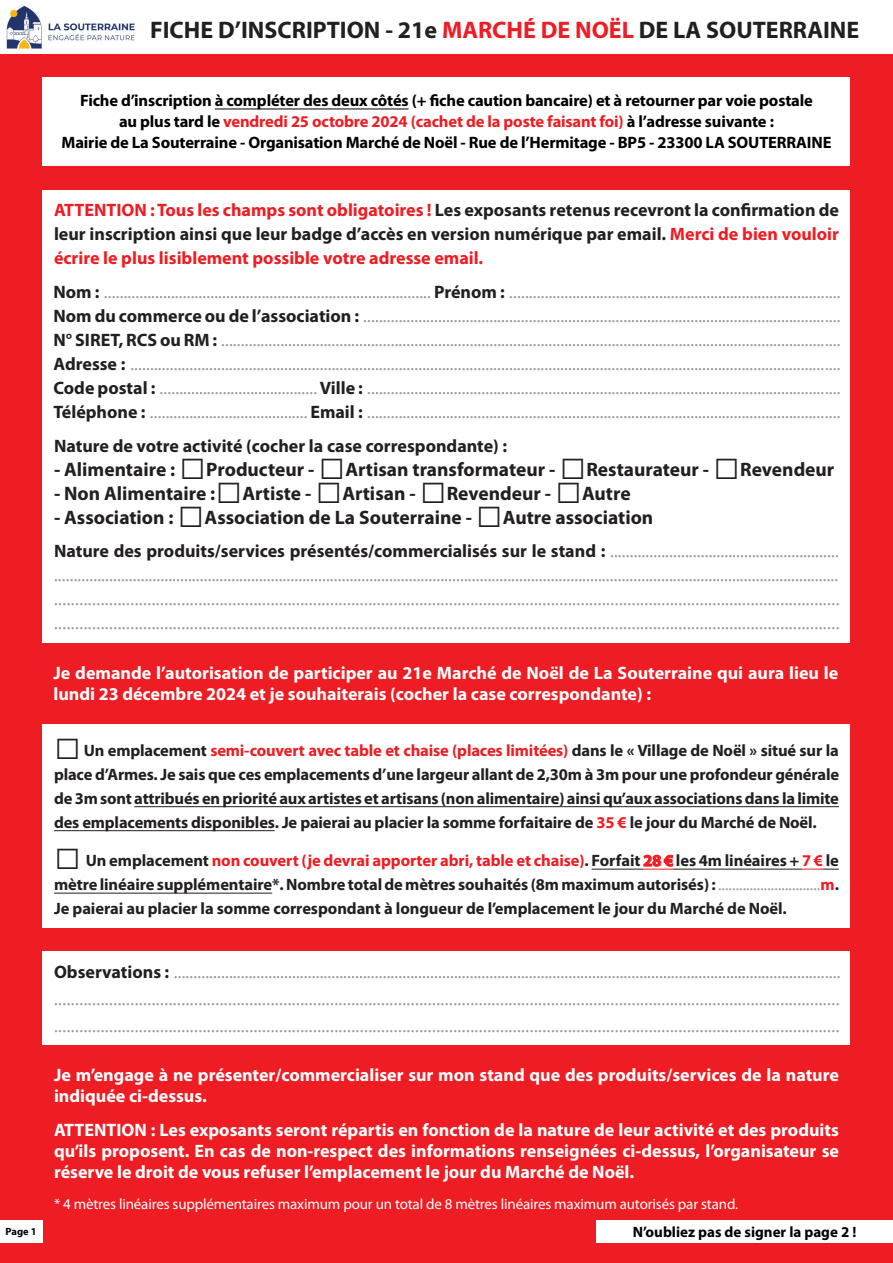
<style>
.page{position:relative;width:893px;height:1263px;background:#fff}
.page>*{position:absolute;margin:0;border:0;box-sizing:border-box;transform-origin:0 0}
.t1{font:700 24px "Myriad Pro";color:#231f20}
.t2{font:700 19.5px "Myriad Pro";color:#231f20}
.t3{font:18px/24px "Gill Sans";color:#939598;text-align:justify}
.t4{font:700 18px/21px "Myriad Pro";color:#fff}
.t5{font:700 18px/24px "Myriad Pro";color:#231f20;text-align:justify}
.t6{font:700 16.5px/24px "Myriad Pro";letter-spacing:-.01em;color:#231f20;text-align:justify}
.t7{font:700 16.5px/21px "Myriad Pro";letter-spacing:-.01em;color:#000;text-align:center}
.t8{font:15px "Myriad Pro";letter-spacing:-.01em;color:#fff}
.t9{font:700 15px "Myriad Pro";color:#000}
.t10{font:700 10.5px "Myriad Pro";color:#000}
.s1{color:#ee1d23}
.s2{font-family:"Myriad Pro";font-weight:700;color:#231f20}
.s3{font-family:"Gill Sans";font-size:27px}
.s4{font-family:"Gill Sans";font-weight:400;color:#939598}
</style>
<div class="page">
<div style="left:0;top:54px;width:893px;height:1209px;background:#ee1d23"></div>
<div style="left:43px;top:190px;width:807px;height:452px;background:#fff"></div>
<div style="left:43px;top:77px;width:807px;height:89px;background:#fff"></div>
<div style="left:42px;top:724px;width:808px;height:203px;background:#fff"></div>
<hr style="left:215px;top:109px;width:194px;height:1px;background:#000">
<hr style="left:134px;top:806px;width:705px;height:1px;background:#231f20">
<hr style="left:54px;top:830px;width:221px;height:1px;background:#231f20">
<hr style="left:592px;top:869px;width:51px;height:1px;background:#231f20">
<hr style="left:643px;top:869px;width:30px;height:1px;background:#ee1d23">
<hr style="left:673px;top:869px;width:129px;height:1px;background:#231f20">
<svg style="left:802px;top:869px;width:37px;height:1px"></svg>
<hr style="left:54px;top:893px;width:218px;height:1px;background:#231f20">
<svg style="left:643px;top:854px;width:30px;height:13px"></svg>
<div style="left:43px;top:951px;width:807px;height:93px;background:#fff"></div>
<div style="left:596px;top:1220px;width:297px;height:22px;background:#fff"></div>
<div style="left:0;top:1220px;width:42px;height:22px;background:#fff"></div>
<img style="left:6px;top:6px;width:129px;height:43px">
<h1 class="t1" style="left:150px;top:14px;width:711px">FICHE D’INSCRIPTION - 21e <span class="s1">MARCHÉ DE NOËL</span> DE LA SOUTERRAINE</h1>
<p class="t7" style="left:62px;top:89px;width:771px">Fiche d’inscription à compléter des deux côtés (+ fiche caution bancaire) et à retourner par voie postale<br>au plus tard le <span class="s1">vendredi 25 octobre 2024 (cachet de la poste faisant foi)</span> à l’adresse suivante :<br>Mairie de La Souterraine - Organisation Marché de Noël - Rue de l’Hermitage - BP5 - 23300 LA SOUTERRAINE</p>
<p class="t5" style="left:54px;top:198px;width:786px"><span class="s1">ATTENTION : Tous les champs sont obligatoires !</span> Les exposants retenus recevront la confirmation de leur inscription ainsi que leur badge d’accès en version numérique par email. <span class="s1">Merci de bien vouloir écrire le plus lisiblement possible votre adresse email.</span></p>
<p class="t3" style="left:53px;top:280px;width:789px"><span class="s2">Nom :</span> ................................................................................... <span class="s2">Prénom :</span> ....................................................................................<br><span class="s2">Nom du commerce ou de l’association :</span> .........................................................................................................................<br><span class="s2">N° SIRET, RCS ou RM :</span> .............................................................................................................................................................<br><span class="s2">Adresse :</span> ....................................................................................................................................................................................<br><span class="s2">Code postal :</span> ........................................<span class="s2">Ville :</span> ........................................................................................................................<br><span class="s2">Téléphone :</span> ........................................ <span class="s2">Email :</span> ........................................................................................................................</p>
<p class="t5" style="left:54px;top:433px;width:455px">Nature de votre activité (cocher la case correspondante) :</p>
<p class="t2" style="left:54px;top:456px;width:782px">- Alimentaire : <span class="s3">☐</span>Producteur - <span class="s3">☐</span>Artisan transformateur - <span class="s3">☐</span>Restaurateur - <span class="s3">☐</span>Revendeur</p>
<p class="t2" style="left:54px;top:480px;width:578px">- Non Alimentaire :<span class="s3">☐</span>Artiste - <span class="s3">☐</span>Artisan - <span class="s3">☐</span>Revendeur - <span class="s3">☐</span>Autre</p>
<p class="t2" style="left:54px;top:504px;width:601px">- Association : <span class="s3">☐</span>Association de La Souterraine - <span class="s3">☐</span>Autre association</p>
<p class="t5" style="left:54px;top:538px;width:786px">Nature des produits/services présentés/commercialisés sur le stand : <span class="s4">..........................................................</span></p>
<p class="t3" style="left:54px;top:563px;width:787px">....................................................................................................................................................................................................... ......................................................................................................................................................................................... .........................................................................................................................................................................................</p>
<p class="t4" style="left:54px;top:662px;width:786px">Je demande l’autorisation de participer au 21e Marché de Noël de La Souterraine qui aura lieu le lundi 23 décembre 2024 et je souhaiterais (cocher la case correspondante) :</p>
<p class="t6" style="left:54px;top:737px;width:787px"><span class="s3">☐</span> Un emplacement <span class="s1">semi-couvert avec table et chaise (places limitées)</span> dans le « Village de Noël » situé sur la place d’Armes. Je sais que ces emplacements d’une largeur allant de 2,30m à 3m pour une profondeur générale de 3m sont attribués en priorité aux artistes et artisans (non alimentaire) ainsi qu’aux associations dans la limite des emplacements disponibles. Je paierai au placier la somme forfaitaire de <span class="s1">35 €</span> le jour du Marché de Noël.</p>
<p class="t6" style="left:54px;top:848px;width:786px"><span class="s3">☐</span> Un emplacement <span class="s1">non couvert (je devrai apporter abri, table et chaise)</span>. Forfait <span class="s1">28 €</span> les 4m linéaires + <span class="s1">7 €</span> le mètre linéaire supplémentaire*. Nombre total de mètres souhaités (8m maximum autorisés) : <span class="s4">.............................</span><span class="s1">m</span>.<br>Je paierai au placier la somme correspondant à longueur de l’emplacement le jour du Marché de Noël.</p>
<p class="t3" style="left:54px;top:958px;width:788px;line-height:27px"><span class="s2">Observations :</span> ......................................................................................................................................................................... ......................................................................................................................................................................................... .........................................................................................................................................................................................</p>
<p class="t4" style="left:54px;top:1064px;width:786px">Je m’engage à ne présenter/commercialiser sur mon stand que des produits/services de la nature indiquée ci-dessus.</p>
<p class="t4" style="left:54px;top:1118px;width:786px;text-align:justify">ATTENTION : Les exposants seront répartis en fonction de la nature de leur activité et des produits qu’ils proposent. En cas de non-respect des informations renseignées ci-dessus, l’organisateur se réserve le droit de vous refuser l’emplacement le jour du Marché de Noël.</p>
<p class="t8" style="left:54px;top:1195px;width:686px">* 4 mètres linéaires supplémentaires maximum pour un total de 8 mètres linéaires maximum autorisés par stand.</p>
<p class="t10" style="left:6px;top:1225px;width:33px">Page 1</p>
<p class="t9" style="left:633px;top:1222px;width:225px">N’oubliez pas de signer la page 2 !</p>
</div>
